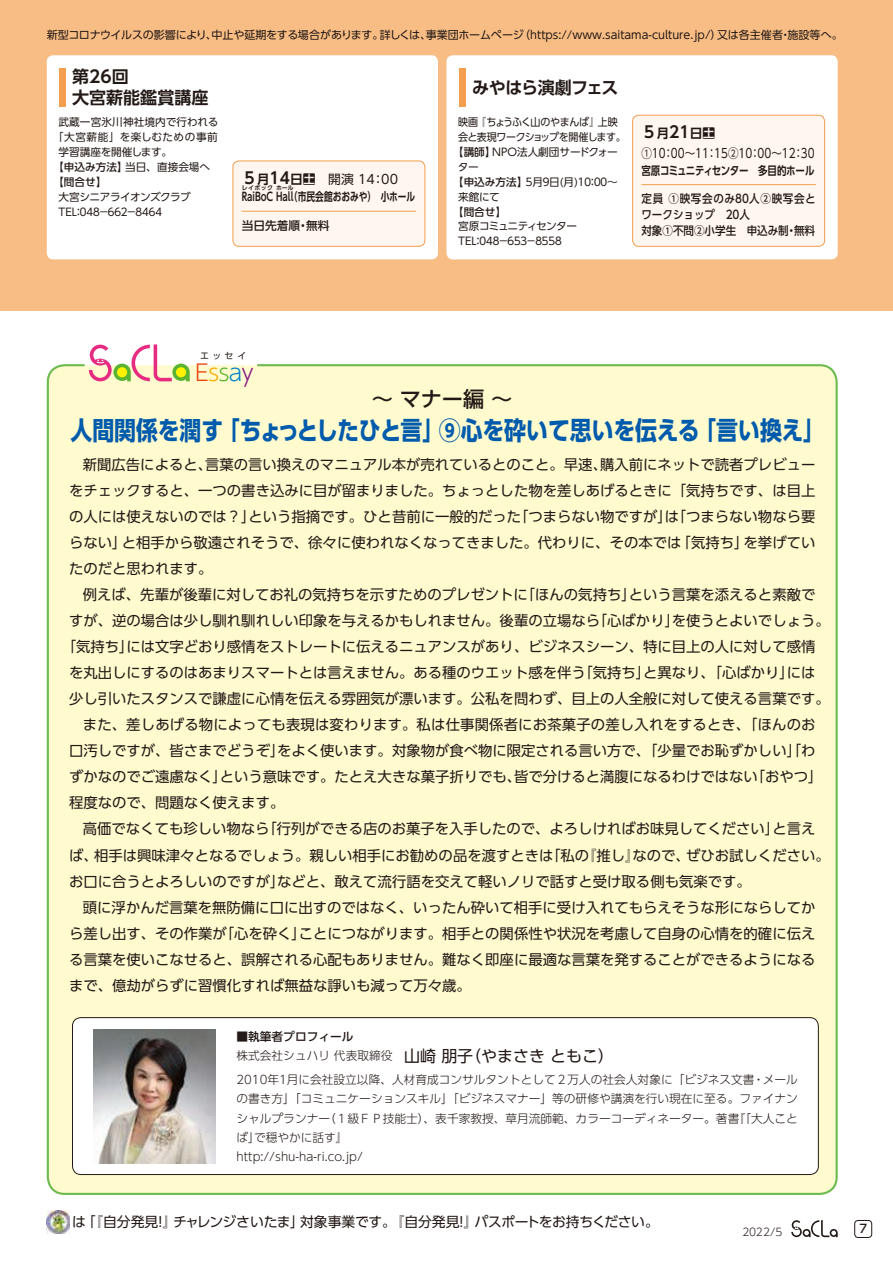
<style>
.page{position:relative;width:893px;height:1263px;background:#fff}
.page>*{position:absolute;margin:0;border:0;box-sizing:border-box;transform-origin:0 0}
.t1{font:700 25.5px "UD Shin Go Pro";letter-spacing:-.015em;color:#005bac;scale:.86 1}
.t2{font:22.5px "UD Shin Go Pro Light 90 pv RKSJ H";letter-spacing:-.04em;color:#e9430c}
.t3{font:500 21.3px "UD Shin Go Pro";color:#231916}
.t4{font:700 16.95px/21.3px "UD Shin Go Pro De";color:#231916}
.t5{font:700 16.95px "UD Shin Go Pro De";letter-spacing:-.035em;color:#231916}
.t6{font:700 15.9px "UD Shin Go Pro De";color:#231916}
.t7{font:14.4px/26.1px "UD Shin Go Pro";color:#231916;text-align:justify}
.t8{font:13.8px "UD Shin Go Pro";letter-spacing:-.025em;color:#231916}
.t9{font:12.75px "UD Shin Go Pro";color:#231916;scale:.82 1}
.t10{font:12.75px "UD Shin Go Pro";color:#231916}
.t11{font:300 11.7px/19.2px "UD Shin Go Pro";color:#231916}
.t12{font:500 11.7px/15.9px "UD Shin Go Pro";color:#231916;scale:.9 1}
.t13{font:700 11.7px "UD Shin Go Pro De";letter-spacing:-.005em;color:#231916;scale:.75 1}
.t14{font:700 11.7px "UD Shin Go Pro De";letter-spacing:-.03em;color:#231916;scale:.81 1}
.t15{font:500 11.7px "UD Shin Go Pro";color:#231916}
.t16{font:11.7px "UD Shin Go Pro";color:#231916}
.t17{font:11.1px "UD Shin Go Pro";color:#231916}
.t18{font:10.65px "UD Shin Go Pro";letter-spacing:-.035em;color:#231916}
.t19{font:10.65px/14.9px "UD Shin Go Pro";letter-spacing:-.06em;color:#231916}
.t20{font:10.65px/14.9px "UD Shin Go Pro";letter-spacing:-.135em;color:#231916}
.t21{font:10.65px "UD Shin Go Pro";letter-spacing:-.055em;color:#231916;scale:.94 1}
.t22{font:10.65px "UD Shin Go Pro";letter-spacing:-.035em;color:#231916;scale:.94 1}
.t23{font:10.65px "UD Shin Go Pro";color:#231916}
.t24{font:10.65px "UD Shin Go Pro";letter-spacing:.01em;color:#231916}
.t25{font:10.65px "UD Shin Go Pro";letter-spacing:.05em;color:#231916}
.t26{font:500 10.65px "UD Shin Go Pro";color:#231916}
.t27{font:300 10.65px "UD Shin Go Pro";color:#231916}
.t28{font:8.85px "UD Shin Go Pro Regular 90 pv RKSJ H";color:#231916}
.t29{font:700 5.85px "UD Shin Go Pro De";letter-spacing:.075em;color:#231916}
.s1{font-weight:500}
.s2{font-family:"UD Shin Go Pro De";font-weight:700;font-size:15.9px}
.s3{font-family:"UD Shin Go Pro De";font-weight:700}
.s4{font-size:12.75px}
.s5{color:#f6aa00}
.s6{color:#58b432}
.s7{color:#0080cb}
.s8{color:#841084}
.s9{font-weight:400;font-size:15.9px}
.s10{font-family:"Saitama Shin Go SA R"}
</style>
<div class="page">
<img style="left:47px;top:1210px;width:23px;height:23px">
<div style="left:0;top:0;width:893px;height:310px;background:#f8bd84"></div>
<div style="left:47px;top:55px;width:391px;height:204px;background:#fff;border-radius:6px"></div>
<div style="left:60px;top:68px;width:6px;height:38px;background:#f49e4f"></div>
<div style="left:233px;top:161px;width:192px;height:85px;background:#fff7ef;border-radius:6px"></div>
<hr style="left:242px;top:211px;width:174px;height:1px;background:#f49e4f">
<div style="left:233px;top:161px;width:192px;height:86px;border:1px solid #f49e4f;border-radius:6px"></div>
<div style="left:446px;top:55px;width:392px;height:204px;background:#fff;border-radius:6px"></div>
<div style="left:459px;top:68px;width:7px;height:38px;background:#f49e4f"></div>
<div style="left:633px;top:115px;width:192px;height:131px;background:#fff7ef;border-radius:6px"></div>
<hr style="left:641px;top:184px;width:175px;height:1px;background:#f49e4f">
<div style="left:632px;top:115px;width:193px;height:132px;border:1px solid #f49e4f;border-radius:6px"></div>
<svg style="left:791px;top:1220px;width:47px;height:17px"></svg>
<div style="left:854px;top:1220px;width:18px;height:18px;border:1px solid #231916;border-radius:3px"></div>
<div style="left:47px;top:364px;width:791px;height:831px;background:#fffbcf;border:2px solid #6dbb50;border-radius:17px"></div>
<svg style="left:89px;top:344px;width:101px;height:37px"></svg>
<div style="left:72px;top:1017px;width:746px;height:157px;background:#fff;border-radius:9px"></div>
<div style="left:72px;top:1017px;width:747px;height:158px;border:1px solid #231916;border-radius:9px"></div>
<img style="left:94px;top:1029px;width:121px;height:134px">
<p class="t17" style="left:47px;top:26px;width:797px">新型コロナウイルスの影響により、中止や延期をする場合があります。詳しくは、事業団ホームページ（https://www.saitama-culture.jp/）又は各主催者・施設等へ。</p>
<p class="t4" style="left:72px;top:65px;width:138px">第26回<br>大宮薪能鑑賞講座</p>
<p class="t24" style="left:58px;top:114px;width:161px">武蔵一宮氷川神社境内で行われる</p>
<p class="t25" style="left:53px;top:129px;width:167px">「大宮薪能」を楽しむための事前</p>
<p class="t18" style="left:58px;top:143px;width:115px">学習講座を開催します。</p>
<p class="t18" style="left:53px;top:158px;width:159px"><span class="s1">【申込み方法】</span>当日、直接会場へ</p>
<p class="t26" style="left:53px;top:173px;width:55px">【問合せ】</p>
<p class="t19" style="left:58px;top:189px;width:134px">大宮シニアライオンズクラブ<br>TE L：０４８－６６２－８４６４</p>
<p class="t10" style="left:242px;top:169px;width:158px"><span class="s2">５</span><span class="s3">月</span><span class="s2">14</span><span class="s3">日土　</span>開演 14：00</p>
<p class="t13" style="left:242px;top:187px;width:233px">RaiBoC Hall（市民会館おおみや）　小ホール</p>
<p class="t29" style="left:242px;top:183px;width:33px">レイボック</p>
<p class="t29" style="left:276px;top:183px;width:19px">ホール</p>
<p class="t15" style="left:242px;top:216px;width:89px">当日先着順・無料</p>
<p class="t5" style="left:472px;top:73px;width:148px">みやはら演劇フェス</p>
<p class="t22" style="left:458px;top:114px;width:171px">映画『ちょうふく山のやまんば』上映</p>
<p class="t21" style="left:458px;top:129px;width:180px">会と表現ワークショップを開催します。</p>
<p class="t23" style="left:453px;top:143px;width:166px"><span class="s1">【講師】</span>NPO法人劇団サードクォー</p>
<p class="t18" style="left:458px;top:158px;width:22px">ター</p>
<p class="t18" style="left:453px;top:173px;width:166px"><span class="s1">【申込み方法】</span>５月９日 (月 )１０：００～</p>
<p class="t18" style="left:458px;top:188px;width:43px">来館にて</p>
<p class="t26" style="left:453px;top:203px;width:55px">【問合せ】</p>
<p class="t20" style="left:458px;top:219px;width:120px">宮原コミュニティセンター<br>TE L：０４８－６５３－８５５８</p>
<p class="t6" style="left:641px;top:119px;width:75px">５<span class="s4">月</span>21<span class="s4">日土</span></p>
<p class="t9" style="left:641px;top:142px;width:213px">①10：00～11：15②10：00～12：30</p>
<p class="t14" style="left:641px;top:161px;width:215px">宮原コミュニティセンター　多目的ホール</p>
<p class="t12" style="left:641px;top:191px;width:195px">定員 ①映写会のみ80人②映写会とワークショップ　20人<br>対象①不問②小学生　申込み制・無料</p>
<p class="t28" style="left:200px;top:348px;width:47px">エッセイ</p>
<h2 class="t2" style="left:195px;top:355px;width:60px">E<span class="s5">s</span><span class="s6">s</span><span class="s7">a</span><span class="s8">y</span></h2>
<h3 class="t3" style="left:372px;top:381px;width:142px">～ マナー編 ～</h3>
<h1 class="t1" style="left:70px;top:410px;width:879px">人間関係を潤す「ちょっとしたひと言」⑨心を砕いて思いを伝える「言い換え」</h1>
<p class="t7" style="left:69px;top:451px;width:748px;text-indent:14px">新聞広告によると、言葉の言い換えのマニュアル本が売れているとのこと。早速、購入前にネットで読者プレビューをチェックすると、一つの書き込みに目が留まりました。ちょっとした物を差しあげるときに「気持ちです、は目上の人には使えないのでは？」という指摘です。ひと昔前に一般的だった「つまらない物ですが」は「つまらない物なら要らない」と相手から敬遠されそうで、徐々に使われなくなってきました。代わりに、その本では「気持ち」を挙げていたのだと思われます。</p>
<p class="t7" style="left:83px;top:581px;width:734px">例えば、先輩が後輩に対してお礼の気持ちを示すためのプレゼントに「ほんの気持ち」という言葉を添えると素敵で</p>
<p class="t7" style="left:69px;top:607px;width:762px">すが、逆の場合は少し馴れ馴れしい印象を与えるかもしれません。後輩の立場なら「心ばかり」を使うとよいでしょう。</p>
<p class="t7" style="left:62px;top:633px;width:755px">「気持ち」には文字どおり感情をストレートに伝えるニュアンスがあり、ビジネスシーン、特に目上の人に対して感情</p>
<p class="t7" style="left:69px;top:659px;width:748px">を丸出しにするのはあまりスマートとは言えません。ある種のウエット感を伴う「気持ち」と異なり、「心ばかり」には</p>
<p class="t7" style="left:69px;top:685px;width:762px">少し引いたスタンスで謙虚に心情を伝える雰囲気が漂います。公私を問わず、目上の人全般に対して使える言葉です。</p>
<p class="t7" style="left:83px;top:711px;width:734px">また、差しあげる物によっても表現は変わります。私は仕事関係者にお茶菓子の差し入れをするとき、「ほんのお</p>
<p class="t7" style="left:69px;top:737px;width:748px">口汚しですが、皆さまでどうぞ」をよく使います。対象物が食べ物に限定される言い方で、「少量でお恥ずかしい」「わ</p>
<p class="t7" style="left:69px;top:763px;width:755px">ずかなのでご遠慮なく」という意味です。たとえ大きな菓子折りでも、皆で分けると満腹になるわけではない「おやつ」</p>
<p class="t7" style="left:69px;top:789px;width:217px">程度なので、問題なく使えます。</p>
<p class="t7" style="left:83px;top:815px;width:734px">高価でなくても珍しい物なら「行列ができる店のお菓子を入手したので、よろしければお味見してください」と言え</p>
<p class="t7" style="left:69px;top:841px;width:762px">ば、相手は興味津々となるでしょう。親しい相手にお勧めの品を渡すときは「私の『推し』なので、ぜひお試しください。</p>
<p class="t7" style="left:69px;top:868px;width:683px">お口に合うとよろしいのですが」などと、敢えて流行語を交えて軽いノリで話すと受け取る側も気楽です。</p>
<p class="t7" style="left:83px;top:894px;width:734px">頭に浮かんだ言葉を無防備に口に出すのではなく、いったん砕いて相手に受け入れてもらえそうな形にならしてか</p>
<p class="t7" style="left:69px;top:920px;width:748px">ら差し出す、その作業が「心を砕く」ことにつながります。相手との関係性や状況を考慮して自身の心情を的確に伝え</p>
<p class="t7" style="left:69px;top:946px;width:748px">る言葉を使いこなせると、誤解される心配もありません。難なく即座に最適な言葉を発することができるようになる</p>
<p class="t7" style="left:69px;top:972px;width:403px">まで、億劫がらずに習慣化すれば無益な諍いも減って万々歳。</p>
<p class="t11" style="left:237px;top:1026px;width:379px"><span class="s1">■執筆者プロフィール<br></span>株式会社シュハリ 代表取締役　<span class="s9">山崎 朋子（やまさき ともこ）</span></p>
<p class="t11" style="left:237px;top:1070px;width:563px">2010年1月に会社設立以降、人材育成コンサルタントとして２万人の社会人対象に「ビジネス文書・メールの書き方」「コミュニケーションスキル」「ビジネスマナー」等の研修や講演を行い現在に至る。ファイナンシャルプランナー（１級ＦＰ技能士）、表千家教授、草月流師範、カラーコーディネーター。著書『「大人ことば」で穏やかに話す』<br>http://shu-ha-ri.co.jp/</p>
<p class="t8" style="left:72px;top:1211px;width:588px">は「『自分発見！』チャレンジ<span class="s10">さ</span>いたま」対象事業です。『自分発見！』パスポートをお持ちください。</p>
<p class="t8" style="left:102px;top:1219px;width:544px">詳しくは、SaCLaインフォメーションセンター（048-866-4600）までお問合せください。</p>
<p class="t27" style="left:742px;top:1223px;width:41px">2022/5</p>
<p class="t16" style="left:859px;top:1219px;width:9px">7</p>
</div>
